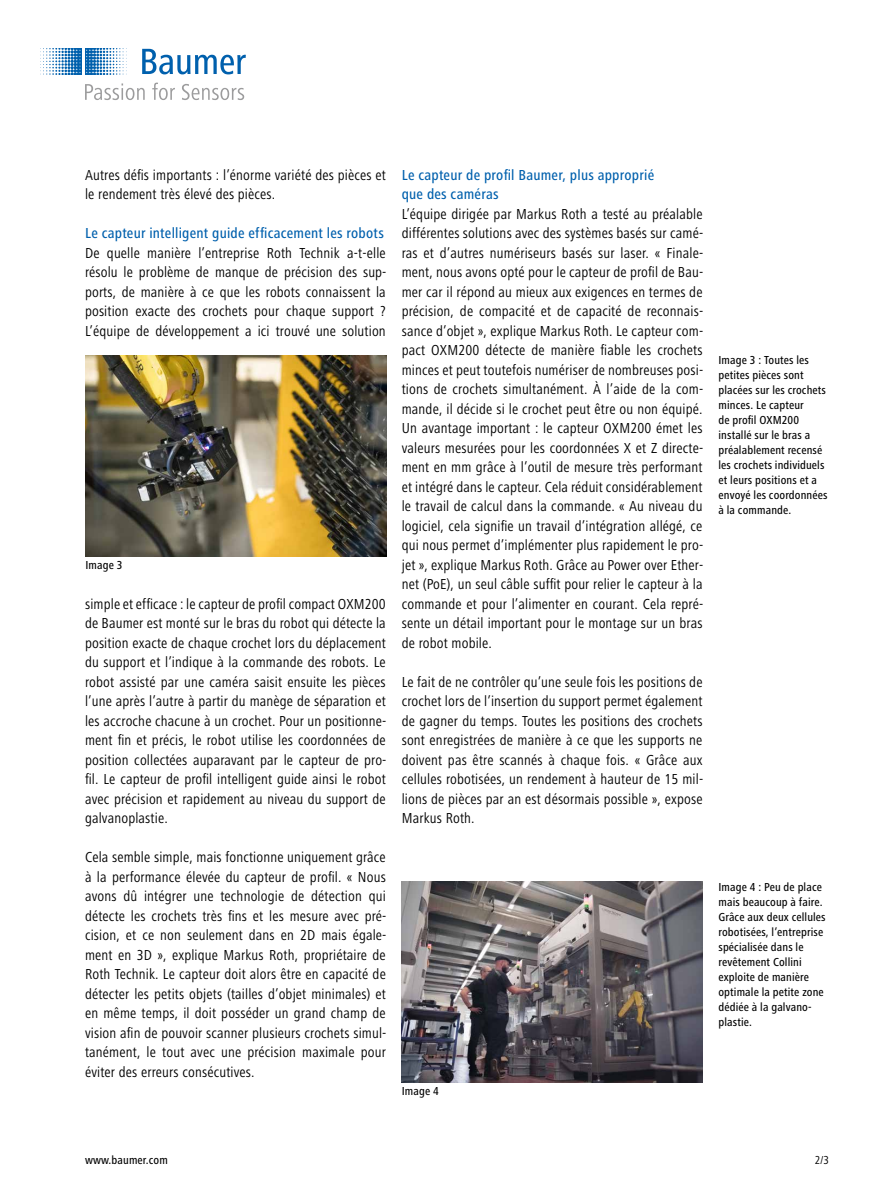
<style>
.page{position:relative;width:893px;height:1188px;background:#fff}
.page>*{position:absolute;margin:0;border:0;box-sizing:border-box;transform-origin:0 0}
.t1{font:condensed 15px/19.5px "Frutiger Next LT";letter-spacing:.01em;color:#000;text-align:justify}
.t2{font:500 condensed 15px/19.5px "Frutiger Next LT";letter-spacing:.015em;color:#0060ad}
.t3{font:500 condensed 12px/15px "Frutiger Next LT";letter-spacing:.01em;color:#000}
.t4{font:condensed 12px "Frutiger Next LT";color:#000}
</style>
<div class="page">
<img style="left:85px;top:355px;width:302px;height:201px">
<img style="left:402px;top:882px;width:300px;height:201px">
<svg style="left:142px;top:49px;width:104px;height:25px"></svg>
<svg style="left:40px;top:49px;width:87px;height:26px"></svg>
<svg style="left:85px;top:83px;width:60px;height:17px"></svg>
<svg style="left:152px;top:83px;width:23px;height:17px"></svg>
<svg style="left:182px;top:84px;width:62px;height:16px"></svg>
<p class="t1" style="left:85px;top:165px;width:302px">Autres défis importants : l’énorme variété des pièces et le rendement très élevé des pièces.</p>
<p class="t2" style="left:85px;top:223px;width:300px">Le capteur intelligent guide efficacement les robots</p>
<p class="t1" style="left:85px;top:243px;width:303px">De quelle manière l’entreprise Roth Technik a-t-elle résolu le problème de manque de précision des sup&shy;ports, de manière à ce que les robots connaissent la position exacte des crochets pour chaque support ?<br>L’équipe de développement a ici trouvé une solution</p>
<p class="t3" style="left:85px;top:557px;width:39px">Image 3</p>
<p class="t1" style="left:85px;top:594px;width:303px">simple et efficace : le capteur de profil compact OXM200 de Baumer est monté sur le bras du robot qui détecte la position exacte de chaque crochet lors du déplacement du support et l’indique à la commande des robots. Le robot assisté par une caméra saisit ensuite les pièces l’une après l’autre à partir du manège de séparation et les accroche chacune à un crochet. Pour un positionne&shy;ment fin et précis, le robot utilise les coordonnées de position collectées auparavant par le capteur de pro&shy;fil. Le capteur de profil intelligent guide ainsi le robot avec précision et rapidement au niveau du support de galvanoplastie.</p>
<p class="t1" style="left:85px;top:847px;width:303px">Cela semble simple, mais fonctionne uniquement grâce à la performance élevée du capteur de profil. « Nous avons dû intégrer une technologie de détection qui détecte les crochets très fins et les mesure avec pré&shy;cision, et ce non seulement dans en 2D mais égale&shy;ment en 3D », explique Markus Roth, propriétaire de Roth Technik. Le capteur doit alors être en capacité de détecter les petits objets (tailles d’objet minimales) et en même temps, il doit posséder un grand champ de vision afin de pouvoir scanner plusieurs crochets simul&shy;tanément, le tout avec une précision maximale pour éviter des erreurs consécutives.</p>
<p class="t2" style="left:402px;top:165px;width:254px">Le capteur de profil Baumer, plus approprié que des caméras</p>
<p class="t1" style="left:402px;top:204px;width:303px">L’équipe dirigée par Markus Roth a testé au préalable différentes solutions avec des systèmes basés sur camé&shy;ras et d’autres numériseurs basés sur laser. « Finale&shy;ment, nous avons opté pour le capteur de profil de Bau&shy;mer car il répond au mieux aux exigences en termes de précision, de compacité et de capacité de reconnais&shy;sance d’objet », explique Markus Roth. Le capteur com&shy;pact OXM200 détecte de manière fiable les crochets minces et peut toutefois numériser de nombreuses posi&shy;tions de crochets simultanément. À l’aide de la com&shy;mande, il décide si le crochet peut être ou non équipé.<br>Un avantage important : le capteur OXM200 émet les valeurs mesurées pour les coordonnées X et Z directe&shy;ment en mm grâce à l’outil de mesure très performant et intégré dans le capteur. Cela réduit considérablement le travail de calcul dans la commande. « Au niveau du logiciel, cela signifie un travail d’intégration allégé, ce qui nous permet d’implémenter plus rapidement le pro&shy;jet », explique Markus Roth. Grâce au Power over Ether&shy;net (PoE), un seul câble suffit pour relier le capteur à la commande et pour l’alimenter en courant. Cela repré&shy;sente un détail important pour le montage sur un bras de robot mobile.</p>
<p class="t1" style="left:402px;top:672px;width:303px">Le fait de ne contrôler qu’une seule fois les positions de crochet lors de l’insertion du support permet également de gagner du temps. Toutes les positions des crochets sont enregistrées de manière à ce que les supports ne doivent pas être scannés à chaque fois. « Grâce aux cellules robotisées, un rendement à hauteur de 15 mil&shy;lions de pièces par an est désormais possible », expose Markus Roth.</p>
<p class="t3" style="left:402px;top:1084px;width:39px">Image 4</p>
<p class="t3" style="left:718px;top:353px;width:111px">Image 3 : Toutes les petites pièces sont placées sur les crochets minces. Le capteur<br>de profil OXM200 installé sur le bras a préalablement recensé les crochets individuels et leurs positions et a envoyé les coordonnées à la commande.</p>
<p class="t3" style="left:718px;top:879px;width:109px">Image 4 : Peu de place mais beaucoup à faire.<br>Grâce aux deux cellules robotisées, l’entreprise spécialisée dans le revêtement Collini exploite de manière optimale la petite zone dédiée à la galvano&shy;plastie.</p>
<p class="t3" style="left:85px;top:1152px;width:84px">www.baumer.com</p>
<p class="t4" style="left:815px;top:1153px;width:16px">2/3</p>
</div>
